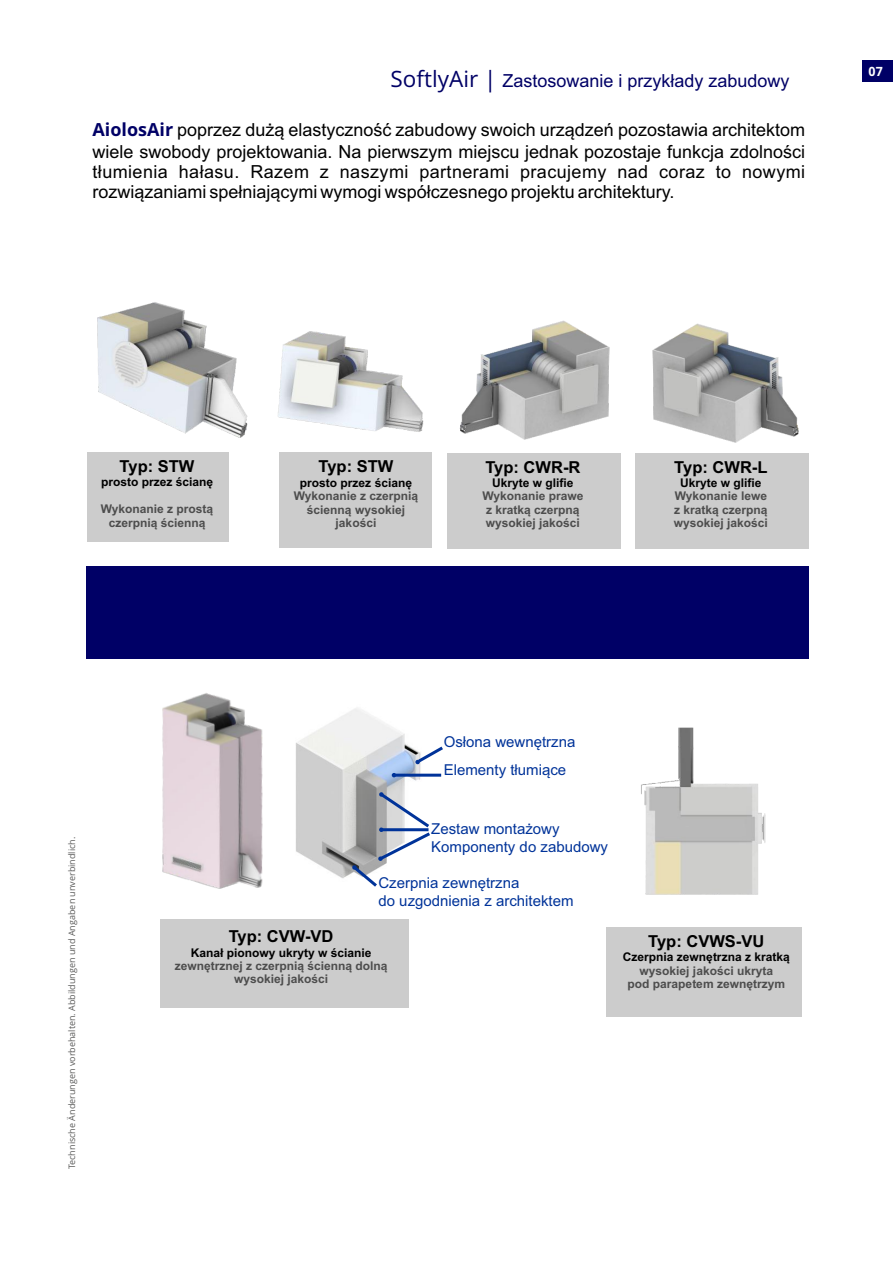
<style>
.page{position:relative;width:893px;height:1263px;background:#fff}
.page>*{position:absolute;margin:0;border:0;box-sizing:border-box;transform-origin:0 0}
.t1{font:18px/20.5px "Arial";color:#000;text-align:justify}
.t2{font:18px "Arial";color:#006}
.t3{font:700 16.5px "Arial";color:#000}
.t4{font:15px/18px "Arial";color:#039}
.t5{font:700 12.75px "Open Sans";color:#fff}
.t6{font:700 12px/13.4px "Arial";color:#4d4d4d;text-align:center}
.t7{font:700 12px "Arial";color:#000}
.t8{font:9px "Open Sans";color:#5c5c5b}
.s1{font-family:"Open Sans";font-size:22.5px}
.s2{font-family:"Open Sans";font-weight:700;color:#006}
</style>
<div class="page">
<img style="left:162px;top:693px;width:101px;height:196px">
<img style="left:296px;top:708px;width:129px;height:171px">
<hr style="left:394px;top:774px;width:47px;height:3px;background:#039">
<svg style="left:415px;top:744px;width:28px;height:21px"></svg>
<svg style="left:350px;top:790px;width:80px;height:97px"></svg>
<div style="left:87px;top:452px;width:142px;height:90px;background:#ccc"></div>
<div style="left:279px;top:452px;width:153px;height:95px;background:#ccc"></div>
<div style="left:447px;top:453px;width:174px;height:96px;background:#ccc"></div>
<div style="left:160px;top:920px;width:248px;height:88px;background:#ccc"></div>
<div style="left:86px;top:567px;width:722px;height:92px;background:#006"></div>
<img style="left:97px;top:302px;width:151px;height:136px">
<img style="left:278px;top:331px;width:146px;height:101px">
<img style="left:459px;top:320px;width:150px;height:120px">
<img style="left:652px;top:323px;width:147px;height:120px">
<div style="left:635px;top:453px;width:174px;height:96px;background:#ccc"></div>
<div style="left:862px;top:60px;width:31px;height:22px;background:#006"></div>
<img style="left:641px;top:727px;width:125px;height:168px">
<div style="left:607px;top:927px;width:195px;height:90px;background:#ccc"></div>
<p class="t2" style="left:391px;top:74px;width:400px"><span class="s1">SoftlyAir |</span> Zastosowanie i przykłady zabudowy</p>
<p class="t1" style="left:93px;top:121px;width:714px"><span class="s2">AiolosAir</span> poprzez dużą elastyczność zabudowy swoich urządzeń pozostawia architektom wiele swobody projektowania. Na pierwszym miejscu jednak pozostaje funkcja zdolności tłumienia hałasu. Razem z naszymi partnerami pracujemy nad coraz to nowymi rozwiązaniami spełniającymi wymogi współczesnego projektu architektury.</p>
<p class="t5" style="left:868px;top:66px;width:16px">07</p>
<p class="t3" style="left:120px;top:460px;width:76px">Typ: STW</p>
<p class="t6" style="left:101px;top:503px;width:114px">Wykonanie z prostą czerpnią ścienną</p>
<p class="t7" style="left:101px;top:477px;width:114px">prosto przez ścianę</p>
<p class="t3" style="left:319px;top:460px;width:76px">Typ: STW</p>
<p class="t7" style="left:300px;top:478px;width:114px">prosto przez ścianę</p>
<p class="t6" style="left:336px;top:517px;width:42px">jakości</p>
<p class="t6" style="left:294px;top:490px;width:126px">Wykonanie z czerpnią</p>
<p class="t6" style="left:307px;top:504px;width:100px">ścienną wysokiej</p>
<p class="t3" style="left:485px;top:461px;width:97px">Typ: CWR-R</p>
<p class="t6" style="left:482px;top:491px;width:103px">Wykonanie prawe</p>
<p class="t7" style="left:492px;top:478px;width:83px">Ukryte w glifie</p>
<p class="t6" style="left:486px;top:517px;width:96px">wysokiej jakości</p>
<p class="t6" style="left:486px;top:504px;width:95px">z kratką czerpną</p>
<p class="t3" style="left:674px;top:461px;width:95px">Typ: CWR-L</p>
<p class="t6" style="left:675px;top:491px;width:94px">Wykonanie lewe</p>
<p class="t6" style="left:674px;top:517px;width:96px">wysokiej jakości</p>
<p class="t7" style="left:680px;top:478px;width:83px">Ukryte w glifie</p>
<p class="t6" style="left:674px;top:504px;width:95px">z kratką czerpną</p>
<p class="t8" style="left:68px;top:1169px;width:334px;rotate:-90deg">Technische Änderungen vorbehalten. Abbildungen und Angaben unverbindlich.</p>
<p class="t4" style="left:444px;top:734px;width:133px">Osłona wewnętrzna</p>
<p class="t4" style="left:444px;top:762px;width:124px">Elementy tłumiące</p>
<p class="t4" style="left:431px;top:821px;width:178px">Zestaw montażowy<br>Komponenty do zabudowy</p>
<p class="t4" style="left:378px;top:875px;width:197px">Czerpnia zewnętrzna<br>do uzgodnienia z architektem</p>
<p class="t3" style="left:229px;top:930px;width:106px">Typ: CVW-VD</p>
<p class="t6" style="left:234px;top:974px;width:96px">wysokiej jakości</p>
<p class="t7" style="left:191px;top:948px;width:182px">Kanał pionowy ukryty w ścianie</p>
<p class="t6" style="left:175px;top:960px;width:214px">zewnętrznej z czerpnią ścienną dolną</p>
<p class="t3" style="left:648px;top:935px;width:118px">Typ: CVWS-VU</p>
<p class="t6" style="left:628px;top:965px;width:159px">wysokiej jakości ukryta pod parapetem zewnętrzym</p>
<p class="t7" style="left:623px;top:952px;width:168px">Czerpnia zewnętrzna z kratką</p>
</div>
